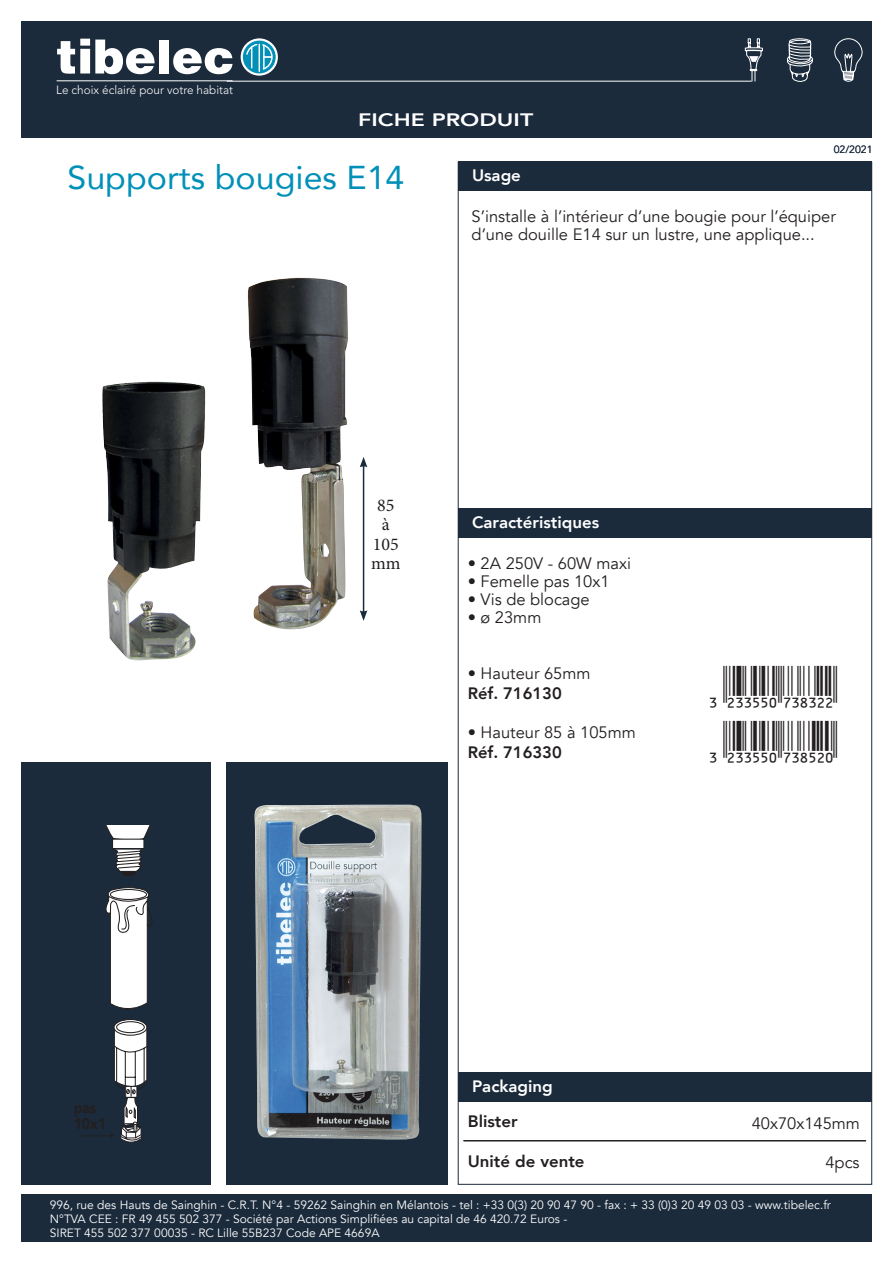
<style>
.page{position:relative;width:893px;height:1263px;background:#fff}
.page>*{position:absolute;margin:0;border:0;box-sizing:border-box;transform-origin:0 0}
.t1{font:45px/55.7px "Ean T36 L";color:#231f20}
.t2{font:33px "Avenir";color:#0090b8}
.t3{font:800 18px "Avenir";color:#fff;scale:1.28 1}
.t4{font:18px/19.5px "Minion Pro";color:#231f20;text-align:center}
.t5{font:16.5px/18px "Avenir";color:#231f20}
.t6{font:800 16.5px "Avenir";color:#231f20}
.t7{font:800 16.5px "Avenir";color:#fff}
.t8{font:900 15.6px/15.5px "Avenir";color:#231f20;scale:.9 1}
.t9{font:12px/14.4px "Avenir";color:#fff}
.t10{font:300 12px "Avenir";color:#fff}
.t11{font:10.5px "Avenir";color:#1b2b3c}
</style>
<div class="page">
<img style="left:102px;top:381px;width:104px;height:280px">
<img style="left:247px;top:278px;width:101px;height:352px">
<div style="left:227px;top:762px;width:221px;height:422px;background:#1b2b3c"></div>
<div style="left:458px;top:508px;width:414px;height:30px;background:#1b2b3c"></div>
<div style="left:458px;top:162px;width:414px;height:29px;background:#1b2b3c"></div>
<hr style="left:463px;top:1140px;width:403px;height:1px;background:#231f20">
<div style="left:458px;top:1071px;width:414px;height:30px;background:#1b2b3c"></div>
<div style="left:21px;top:21px;width:851px;height:117px;background:#1b2b3c"></div>
<svg style="left:242px;top:40px;width:34px;height:34px"></svg>
<div style="left:241px;top:38px;width:36px;height:38px;border:2px solid #fff;border-radius:50%"></div>
<svg style="left:245px;top:43px;width:28px;height:28px"></svg>
<hr style="left:57px;top:81px;width:176px;height:1px;background:#fff">
<svg style="left:57px;top:39px;width:98px;height:35px"></svg>
<div style="left:159px;top:40px;width:10px;height:34px;background:#fff"></div>
<svg style="left:173px;top:48px;width:60px;height:26px"></svg>
<svg style="left:787px;top:38px;width:26px;height:44px"></svg>
<svg style="left:745px;top:38px;width:18px;height:44px"></svg>
<svg style="left:834px;top:38px;width:29px;height:44px"></svg>
<hr style="left:227px;top:81px;width:525px;height:1px;background:#fff">
<div style="left:21px;top:1194px;width:851px;height:48px;background:#1b2b3c"></div>
<div style="left:21px;top:762px;width:189px;height:422px;background:#1b2b3c"></div>
<img style="left:254px;top:804px;width:168px;height:336px">
<svg style="left:105px;top:825px;width:46px;height:51px"></svg>
<hr style="left:80px;top:1135px;width:31px;height:1px;background:#231f20">
<svg style="left:105px;top:887px;width:48px;height:255px"></svg>
<hr style="left:363px;top:465px;width:1px;height:148px;background:#1b2b3c">
<svg style="left:360px;top:457px;width:7px;height:10px"></svg>
<svg style="left:360px;top:610px;width:7px;height:11px"></svg>
<p class="t10" style="left:56px;top:83px;width:178px">Le choix éclairé pour votre habitat</p>
<h3 class="t3" style="left:358px;top:106px;width:138px">FICHE PRODUIT</h3>
<h2 class="t2" style="left:67px;top:151px;width:338px">Supports bougies E14</h2>
<h3 class="t7" style="left:472px;top:163px;width:50px">Usage</h3>
<p class="t11" style="left:834px;top:143px;width:40px">02/2021</p>
<h3 class="t8" style="left:74px;top:1100px;width:38px">pas<br>10x1</h3>
<h3 class="t5" style="left:472px;top:207px;width:366px">S’installe à l’intérieur d’une bougie pour l’équiper d’une douille E14 sur un lustre, une applique...</h3>
<h3 class="t4" style="left:371px;top:495px;width:31px">85 à<br>105 mm</h3>
<h3 class="t7" style="left:472px;top:509px;width:129px">Caractéristiques</h3>
<h3 class="t5" style="left:468px;top:555px;width:165px">• 2A 250V - 60W maxi</h3>
<h3 class="t5" style="left:468px;top:573px;width:143px">• Femelle pas 10x1</h3>
<h3 class="t5" style="left:468px;top:591px;width:124px">• Vis de blocage</h3>
<h3 class="t5" style="left:468px;top:609px;width:75px">• ø 23mm</h3>
<h3 class="t5" style="left:468px;top:665px;width:124px">• Hauteur 65mm</h3>
<h3 class="t6" style="left:468px;top:680px;width:96px">Réf. 716130</h3>
<h3 class="t5" style="left:468px;top:724px;width:170px">• Hauteur 85 à 105mm</h3>
<h3 class="t6" style="left:468px;top:740px;width:96px">Réf. 716330</h3>
<h1 class="t1" style="left:710px;top:659px;width:128px">3:CDNPPA=\X]XWW:<br>3:CDNPPA=\X]ZWU:</h1>
<h3 class="t7" style="left:472px;top:1074px;width:82px">Packaging</h3>
<h3 class="t6" style="left:468px;top:1109px;width:51px">Blister</h3>
<h3 class="t5" style="left:752px;top:1114px;width:110px">40x70x145mm</h3>
<h3 class="t6" style="left:468px;top:1148px;width:118px">Unité de vente</h3>
<h3 class="t5" style="left:825px;top:1154px;width:36px">4pcs</h3>
<p class="t9" style="left:50px;top:1197px;width:782px">996, rue des Hauts de Sainghin - C.R.T. N°4 - 59262 Sainghin en Mélantois - tel : +33 0(3) 20 90 47 90 - fax : + 33 (0)3 20 49 03 03 - www.tibelec.fr<br>N°TVA CEE : FR 49 455 502 377 - Société par Actions Simplifiées au capital de 46 420.72 Euros -<br>SIRET 455 502 377 00035 - RC Lille 55B237 Code APE 4669A</p>
</div>
